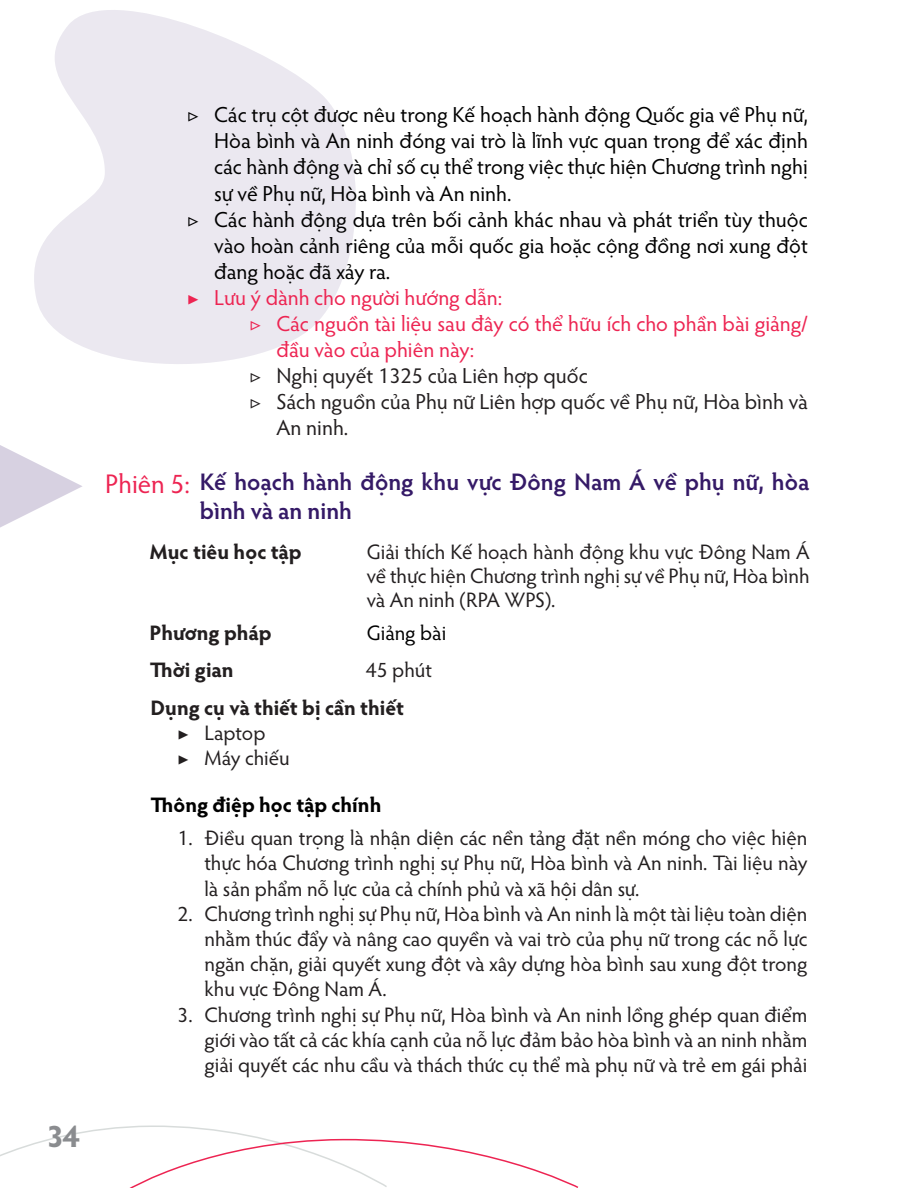
<style>
.page{position:relative;width:918px;height:1188px;background:#fff}
.page>*{position:absolute;margin:0;border:0;box-sizing:border-box;transform-origin:0 0}
.t1{font:700 31.5px "Hypatia Sans Pro";color:#8a8c8f}
.Title_Sesion{font:27px "Hypatia Sans Pro";color:#ed2452}
.Subtitle_session{font:600 24px/28.8px "Hypatia Sans Pro";color:#351a67}
.t2{font:21.75px/26.1px "Hypatia Sans Pro";color:#000;text-align:justify}
.t3{font:21.75px/26.1px "Hypatia Sans Pro";color:#ed2452}
.t4{font:21.75px/26.1px "Hypatia Sans Pro";color:#231f20}
.t5{font:21px/25.2px "Hypatia Sans Pro";color:#231f20;text-align:justify}
.t6{font:700 21px "Hypatia Sans Pro";color:#231f20}
.t7{font:700 21px "Hypatia Sans Pro";color:#000}
.t8{font:21px "Hypatia Sans Pro";color:#000}
</style>
<div class="page">
<svg style="left:34px;top:10px;width:322px;height:354px;fill:#ebe8f0"></svg>
<svg style="left:0;top:1125px;width:579px;height:63px"></svg>
<svg style="left:0;top:445px;width:82px;height:83px"></svg>
<h1 class="t1" style="left:47px;top:1113px;width:29px">34</h1>
<p class="t2" style="left:214px;top:101px;width:595px;text-indent:-27px">▷ Các trụ cột được nêu trong Kế hoạch hành động Quốc gia về Phụ nữ, Hòa bình và An ninh đóng vai trò là lĩnh vực quan trọng để xác định các hành động và chỉ số cụ thể trong việc thực hiện Chương trình nghị sự về Phụ nữ, Hòa bình và An ninh.</p>
<p class="t2" style="left:214px;top:206px;width:595px;text-indent:-27px">▷ Các hành động dựa trên bối cảnh khác nhau và phát triển tùy thuộc vào hoàn cảnh riêng của mỗi quốc gia hoặc cộng đồng nơi xung đột đang hoặc đã xảy ra.</p>
<p class="t3" style="left:187px;top:284px;width:317px">▶ Lưu ý dành cho người hướng dẫn:</p>
<p class="t3" style="left:276px;top:310px;width:533px;text-indent:-27px">▷ Các nguồn tài liệu sau đây có thể hữu ích cho phần bài giảng/ đầu vào của phiên này:</p>
<p class="t4" style="left:249px;top:362px;width:340px">▷ Nghị quyết 1325 của Liên hợp quốc</p>
<p class="t4" style="left:276px;top:388px;width:533px;text-indent:-27px">▷ Sách nguồn của Phụ nữ Liên hợp quốc về Phụ nữ, Hòa bình và<br>An ninh.</p>
<p class="Title_Sesion" style="left:105px;top:465px;width:86px">Phiên 5:</p>
<p class="Subtitle_session" style="left:200px;top:467px;width:611px">Kế hoạch hành động khu vực Đông Nam Á về phụ nữ, hòa bình và an ninh</p>
<p class="t6" style="left:150px;top:537px;width:153px">Mục tiêu học tập</p>
<p class="t5" style="left:367px;top:539px;width:444px;line-height:24.2px">Giải thích Kế hoạch hành động khu vực Đông Nam Á về thực hiện Chương trình nghị sự về Phụ nữ, Hòa bình và An ninh (RPA WPS).</p>
<p class="t6" style="left:150px;top:618px;width:124px">Phương pháp</p>
<p class="t8" style="left:367px;top:619px;width:81px">Giảng bài</p>
<p class="t6" style="left:150px;top:655px;width:85px">Thời gian</p>
<p class="t5" style="left:366px;top:656px;width:68px">45 phút</p>
<p class="t6" style="left:151px;top:693px;width:255px">Dụng cụ và thiết bị cần thiết</p>
<p class="t5" style="left:178px;top:719px;width:89px">▶ Laptop</p>
<p class="t5" style="left:178px;top:745px;width:114px">▶ Máy chiếu</p>
<p class="t7" style="left:151px;top:789px;width:232px">Thông điệp học tập chính</p>
<p class="t5" style="left:205px;top:825px;width:605px;text-indent:-27px">1. Điều quan trọng là nhận diện các nền tảng đặt nền móng cho việc hiện thực hóa Chương trình nghị sự Phụ nữ, Hòa bình và An ninh. Tài liệu này là sản phẩm nỗ lực của cả chính phủ và xã hội dân sự.</p>
<p class="t5" style="left:205px;top:900px;width:604px;text-indent:-27px">2. Chương trình nghị sự Phụ nữ, Hòa bình và An ninh là một tài liệu toàn diện nhằm thúc đẩy và nâng cao quyền và vai trò của phụ nữ trong các nỗ lực ngăn chặn, giải quyết xung đột và xây dựng hòa bình sau xung đột trong khu vực Đông Nam Á.</p>
<p class="t5" style="left:205px;top:1001px;width:604px;text-indent:-27px">3. Chương trình nghị sự Phụ nữ, Hòa bình và An ninh lồng ghép quan điểm giới vào tất cả các khía cạnh của nỗ lực đảm bảo hòa bình và an ninh nhằm giải quyết các nhu cầu và thách thức cụ thể mà phụ nữ và trẻ em gái phải</p>
</div>
